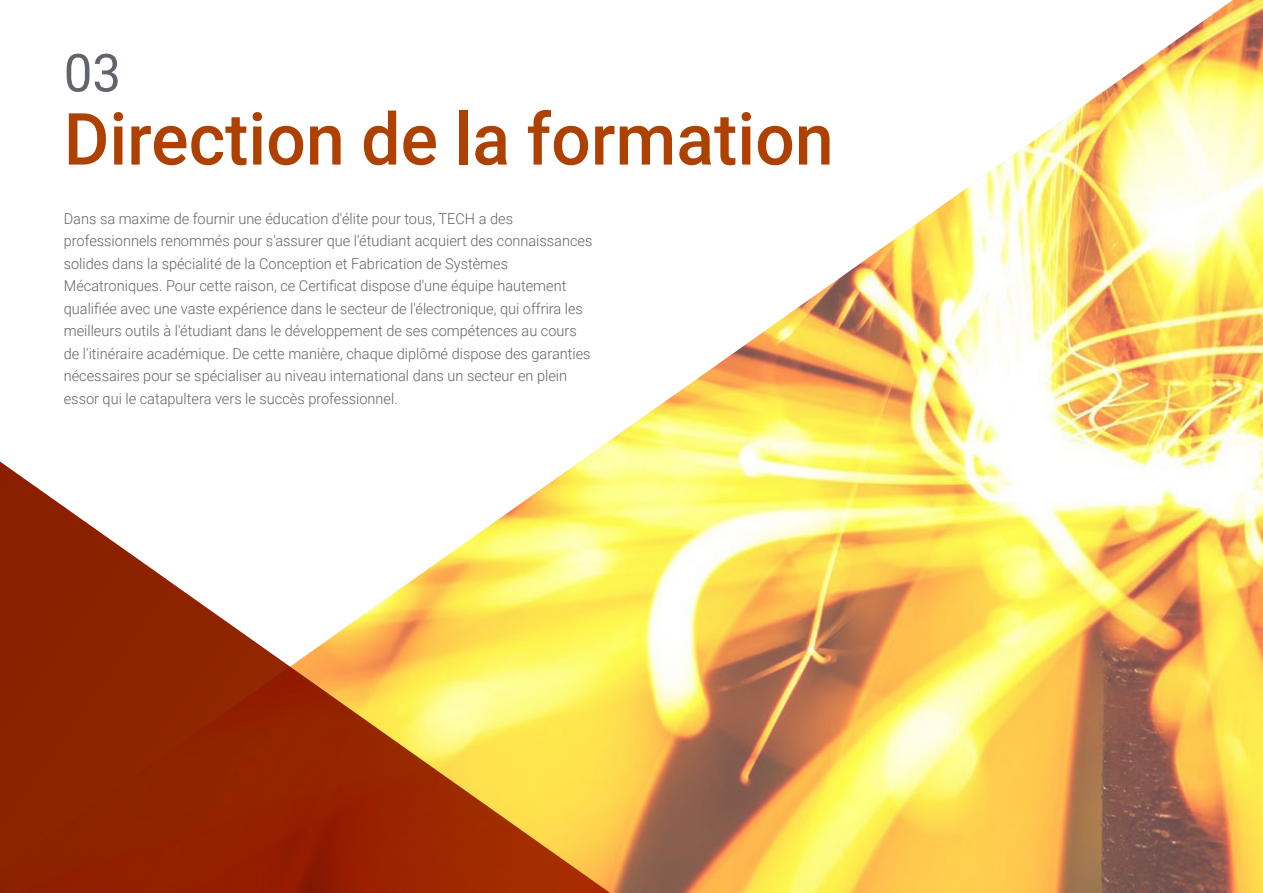
<style>
.page{position:relative;width:1263px;height:893px;background:#fff}
.page>*{position:absolute;margin:0;border:0;box-sizing:border-box;transform-origin:0 0}
.t1{font:500 72px "Roboto";color:#ae4000}
.t2{font:52.5px "Roboto";color:#61646a}
.t3{font:300 15px/22.5px "Roboto";color:#61646a}
</style>
<div class="page">
<img style="left:602px;top:0;width:661px;height:893px">
<svg style="left:0;top:446px;width:640px;height:447px"></svg>
<h2 class="t2" style="left:64px;top:36px;width:59px">03</h2>
<h1 class="t1" style="left:64px;top:89px;width:771px">Direction de la formation</h1>
<p class="t3" style="left:64px;top:207px;width:530px">Dans sa maxime de fournir une éducation d'élite pour tous, TECH a des professionnels renommés pour s'assurer que l'étudiant acquiert des connaissances solides dans la spécialité de la Conception et Fabrication de Systèmes Mécatroniques. Pour cette raison, ce Certificat dispose d'une équipe hautement qualifiée avec une vaste expérience dans le secteur de l'électronique, qui offrira les meilleurs outils à l'étudiant dans le développement de ses compétences au cours de l'itinéraire académique. De cette manière, chaque diplômé dispose des garanties nécessaires pour se spécialiser au niveau international dans un secteur en plein essor qui le catapultera vers le succès professionnel.</p>
</div>
